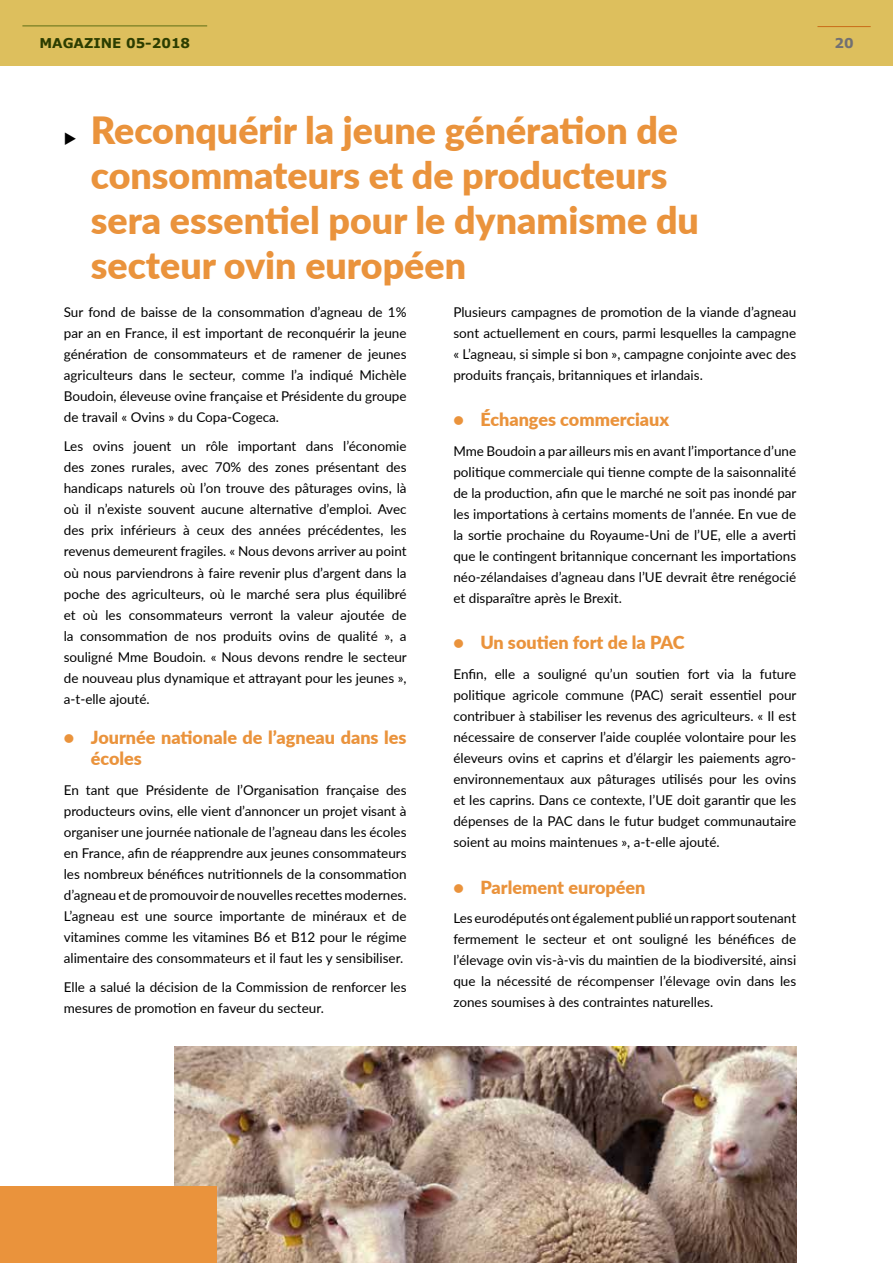
<style>
.page{position:relative;width:893px;height:1263px;background:#fff}
.page>*{position:absolute;margin:0;border:0;box-sizing:border-box;transform-origin:0 0}
.t1{font:900 37.5px/45px "Lato";color:#ea933c}
.t2{font:900 18px/21px "Lato";color:#ea933c}
.t3{font:13.5px/21px "Lato";color:#000;text-align:justify}
.t4{font:700 13.5px "Verdana";color:#2c3d00}
.t5{font:700 13.5px "Verdana";color:#717073}
</style>
<div class="page">
<div style="left:0;top:0;width:893px;height:66px;background:#ddbf5d"></div>
<hr style="left:22px;top:26px;width:185px;height:1px;background:#5e6f15">
<hr style="left:817px;top:26px;width:54px;height:1px;background:#ca6c18">
<img style="left:174px;top:1047px;width:622px;height:216px">
<div style="left:0;top:1187px;width:217px;height:76px;background:#ea933c"></div>
<p class="t4" style="left:39px;top:34px;width:152px">MAGAZINE 05-2018</p>
<p class="t5" style="left:834px;top:35px;width:21px">20</p>
<h1 class="t1" style="left:91px;top:106px;width:610px">Reconquérir la jeune génération de consommateurs et de producteurs sera essentiel pour le dynamisme du secteur ovin européen</h1>
<p class="t3" style="left:64px;top:301px;width:344px">Sur fond de baisse de la consommation d’agneau de 1% par an en France, il est important de reconquérir la jeune génération de consommateurs et de ramener de jeunes agriculteurs dans le secteur, comme l’a indiqué Michèle Boudoin, éleveuse ovine française et Présidente du groupe de travail « Ovins » du Copa-Cogeca.</p>
<p class="t3" style="left:64px;top:435px;width:345px">Les ovins jouent un rôle important dans l’économie des zones rurales, avec 70% des zones présentant des handicaps naturels où l’on trouve des pâturages ovins, là où il n’existe souvent aucune alternative d’emploi. Avec des prix inférieurs à ceux des années précédentes, les revenus demeurent fragiles. « Nous devons arriver au point où nous parviendrons à faire revenir plus d’argent dans la poche des agriculteurs, où le marché sera plus équilibré et où les consommateurs verront la valeur ajoutée de la consommation de nos produits ovins de qualité », a souligné Mme Boudoin. « Nous devons rendre le secteur de nouveau plus dynamique et attrayant pour les jeunes », a-t-elle ajouté.</p>
<h2 class="t2" style="left:91px;top:726px;width:317px;text-indent:-27px">• Journée nationale de l’agneau dans les écoles</h2>
<p class="t3" style="left:64px;top:779px;width:344px">En tant que Présidente de l’Organisation française des producteurs ovins, elle vient d’annoncer un projet visant à organiser une journée nationale de l’agneau dans les écoles en France, afin de réapprendre aux jeunes consommateurs les nombreux bénéfices nutritionnels de la consommation d’agneau et de promouvoir de nouvelles recettes modernes.<br>L’agneau est une source importante de minéraux et de vitamines comme les vitamines B6 et B12 pour le régime alimentaire des consommateurs et il faut les y sensibiliser.</p>
<p class="t3" style="left:64px;top:976px;width:344px">Elle a salué la décision de la Commission de renforcer les mesures de promotion en faveur du secteur.</p>
<p class="t3" style="left:453px;top:301px;width:344px">Plusieurs campagnes de promotion de la viande d’agneau sont actuellement en cours, parmi lesquelles la campagne « L’agneau, si simple si bon », campagne conjointe avec des produits français, britanniques et irlandais.</p>
<h2 class="t2" style="left:453px;top:409px;width:217px">• Échanges commerciaux</h2>
<p class="t3" style="left:453px;top:440px;width:345px">Mme Boudoin a par ailleurs mis en avant l’importance d’une politique commerciale qui tienne compte de la saisonnalité de la production, afin que le marché ne soit pas inondé par les importations à certains moments de l’année. En vue de la sortie prochaine du Royaume-Uni de l’UE, elle a averti que le contingent britannique concernant les importations néo-zélandaises d’agneau dans l’UE devrait être renégocié et disparaître après le Brexit.</p>
<h2 class="t2" style="left:453px;top:632px;width:233px">• Un soutien fort de la PAC</h2>
<p class="t3" style="left:453px;top:663px;width:345px">Enfin, elle a souligné qu’un soutien fort via la future politique agricole commune (PAC) serait essentiel pour contribuer à stabiliser les revenus des agriculteurs. « Il est nécessaire de conserver l’aide couplée volontaire pour les éleveurs ovins et caprins et d’élargir les paiements agro&shy;environnementaux aux pâturages utilisés pour les ovins et les caprins. Dans ce contexte, l’UE doit garantir que les dépenses de la PAC dans le futur budget communautaire soient au moins maintenues », a-t-elle ajouté.</p>
<h2 class="t2" style="left:453px;top:876px;width:194px">• Parlement européen</h2>
<p class="t3" style="left:453px;top:907px;width:344px">Les eurodéputés ont également publié un rapport soutenant fermement le secteur et ont souligné les bénéfices de l’élevage ovin vis-à-vis du maintien de la biodiversité, ainsi que la nécessité de récompenser l’élevage ovin dans les zones soumises à des contraintes naturelles.</p>
</div>
